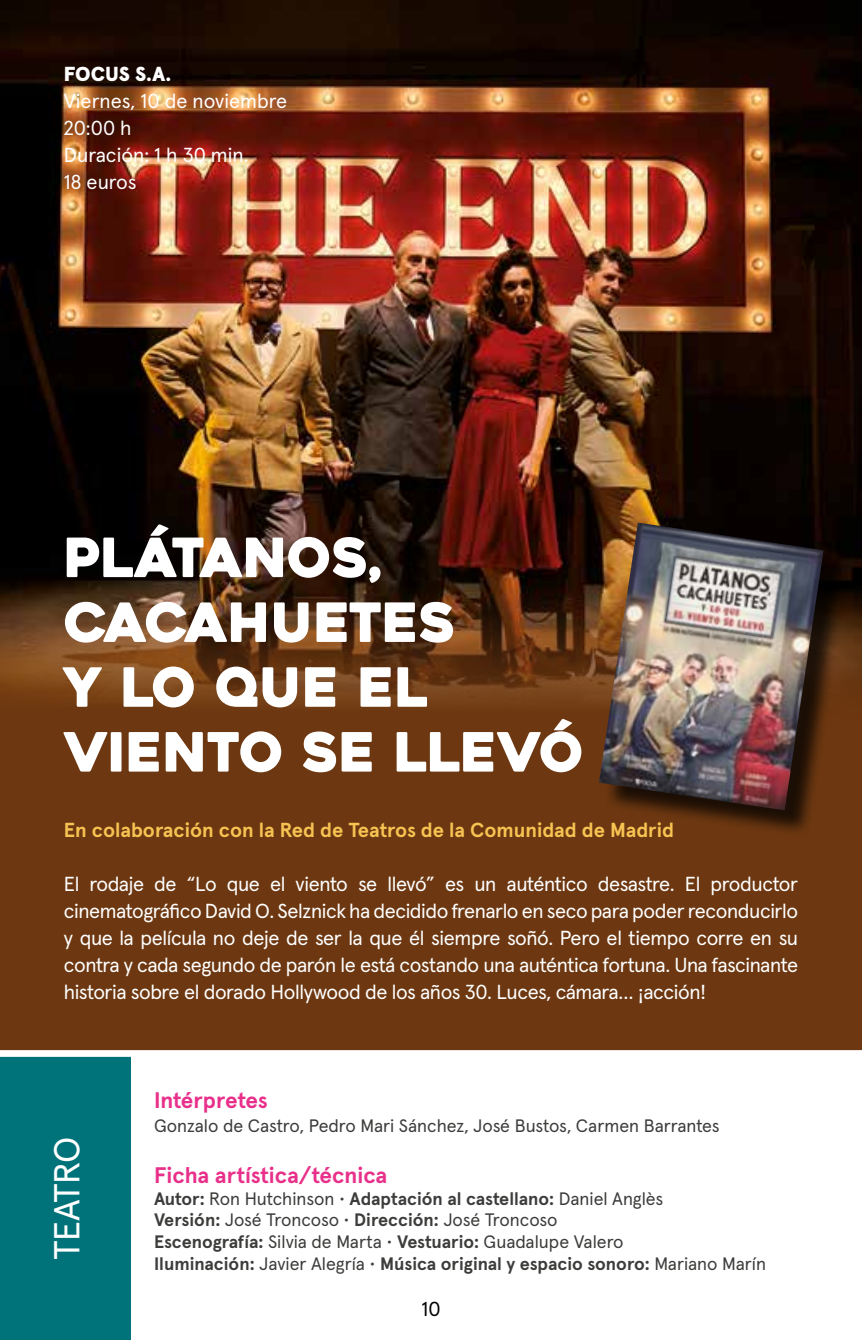
<style>
.page{position:relative;width:862px;height:1340px;background:#fff}
.page>*{position:absolute;margin:0;border:0;box-sizing:border-box;transform-origin:0 0}
.t1{font:54px/64.8px "Heavitas";color:#fff}
.t2{font:36px "Apercu Pro";letter-spacing:-.02em;color:#fff}
.t3{font:700 22.5px "Apercu Pro";letter-spacing:-.005em;color:#e8308a}
.t4{font:20.25px/27px "Apercu Pro";letter-spacing:-.02em;color:#fff;text-align:justify}
.t5{font:700 20.25px "Apercu Pro";color:#f7c352}
.t6{font:20.25px/27px "Apercu Pro";color:#fff}
.t7{font:900 20.25px "Apercu Pro";letter-spacing:-.005em;color:#fff}
.t8{font:20.25px "Apercu Pro";color:#000}
.t9{font:18px/21.6px "Apercu Pro";color:#3c3c3b}
.t10{font:700 18px "Apercu Pro";color:#3c3c3b}
.s1{font-weight:700}
.s2{font-weight:400}
</style>
<div class="page">
<hr style="left:861px;top:207px;width:1px;height:846px;background:#002f34">
<div style="left:0;top:432px;width:861px;height:621px;background:#6d3811"></div>
<img style="left:0;top:0;width:861px;height:702px">
<div style="left:0;top:1053px;width:130px;height:286px;background:#007279"></div>
<div style="left:0;top:1050px;width:861px;height:6px;background:#fff"></div>
<div style="left:602px;top:527px;width:247px;height:311px;background:#000;opacity:.75"></div>
<img style="left:598px;top:522px;width:225px;height:288px">
<p class="t7" style="left:64px;top:58px;width:109px">FOCUS S.A.</p>
<p class="t6" style="left:64px;top:86px;width:225px">Viernes, 10 de noviembre<br>20:00 h<br>Duración: 1 h 30 min.<br>18 euros</p>
<h1 class="t1" style="left:64px;top:525px;width:521px">PLÁTANOS,<br>CACAHUETES<br>Y LO QUE EL<br>VIENTO SE LLEVÓ</h1>
<p class="t5" style="left:64px;top:814px;width:611px">En colaboración con la Red de Teatros de la Comunidad de Madrid</p>
<p class="t4" style="left:64px;top:869px;width:735px">El rodaje de “Lo que el viento se llevó” es un auténtico desastre. El productor cinematográfico David O. Selznick ha decidido frenarlo en seco para poder reconducirlo y que la película no deje de ser la que él siempre soñó. Pero el tiempo corre en su contra y cada segundo de parón le está costando una auténtica fortuna. Una fascinante historia sobre el dorado Hollywood de los años 30. Luces, cámara… ¡acción!</p>
<h2 class="t2" style="left:39px;top:1260px;width:125px;rotate:-90deg">TEATRO</h2>
<p class="t3" style="left:154px;top:1082px;width:115px">Intérpretes</p>
<p class="t9" style="left:154px;top:1113px;width:567px">Gonzalo de Castro, Pedro Mari Sánchez, José Bustos, Carmen Barrantes</p>
<p class="t3" style="left:154px;top:1157px;width:235px">Ficha artística/técnica</p>
<p class="t9" style="left:154px;top:1186px;width:510px"><span class="s1">Autor:</span> Ron Hutchinson • <span class="s1">Adaptación al castellano:</span> Daniel Anglès<br><span class="s1">Versión:</span> José Troncoso • <span class="s1">Dirección:</span> José Troncoso<br><span class="s1">Escenografía:</span> Silvia de Marta • <span class="s1">Vestuario:</span> Guadalupe Valero</p>
<p class="t10" style="left:154px;top:1249px;width:613px">Iluminación: <span class="s2">Javier Alegría •</span> Música original y espacio sonoro: <span class="s2">Mariano Marín</span></p>
<p class="t8" style="left:421px;top:1293px;width:21px">10</p>
</div>
